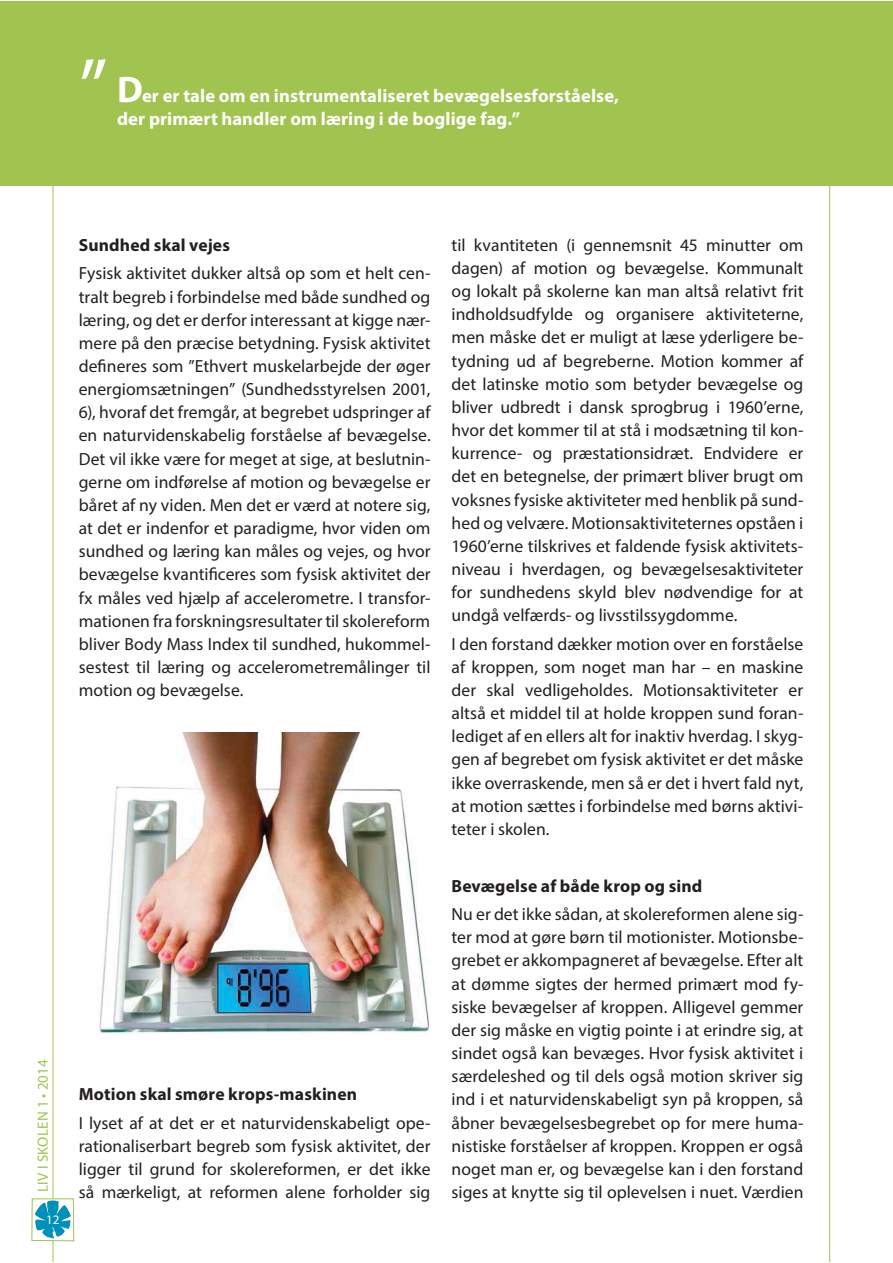
<style>
.page{position:relative;width:893px;height:1263px;background:#fff}
.page>*{position:absolute;margin:0;border:0;box-sizing:border-box;transform-origin:0 0}
.t1{font:700 18.45px/22.2px "Myriad Pro";letter-spacing:.005em;color:#fff}
.t2{font:17.55px/23.1px "Myriad Pro";color:#231f20;text-align:justify}
.t3{font:14.85px "Myriad Pro";letter-spacing:.02em;color:#a1c34f}
.t4{font:12.9px "Myriad Pro";color:#fff}
.s1{font-weight:400;font-size:81.45px}
.s2{font-size:37.05px}
.s3{font-weight:700}
</style>
<div class="page">
<hr style="left:829px;top:175px;width:1px;height:1086px;background:#a1c34f">
<hr style="left:53px;top:1px;width:1px;height:1260px;background:#a1c34f">
<svg style="left:31px;top:1198px;width:44px;height:44px"></svg>
<div style="left:0;top:1px;width:893px;height:185px;background:#a1c34f"></div>
<img style="left:98px;top:732px;width:332px;height:301px">
<p class="t1" style="left:117px;top:86px;width:503px;text-indent:-38px"><span class="s1">”</span> <span class="s2">D</span>er er tale om en instrumentaliseret bevægelsesforståelse, der primært handler om læring i de boglige fag.”</p>
<p class="t2" style="left:79px;top:232px;width:353px;line-height:28.3px"><span class="s3">Sundhed skal vejes<br></span>Fysisk aktivitet dukker altså op som et helt cen-</p>
<p class="t2" style="left:79px;top:286px;width:353px">tralt begreb i forbindelse med både sundhed og læring, og det er derfor interessant at kigge nær&shy;mere på den præcise betydning. Fysisk aktivitet defineres som ”Ethvert muskelarbejde der øger energiomsætningen” (Sundhedsstyrelsen 2001, 6), hvoraf det fremgår, at begrebet udspringer af en naturvidenskabelig forståelse af bevægelse.<br>Det vil ikke være for meget at sige, at beslutnin&shy;gerne om indførelse af motion og bevægelse er båret af ny viden. Men det er værd at notere sig, at det er indenfor et paradigme, hvor viden om sundhed og læring kan måles og vejes, og hvor bevægelse kvantificeres som fysisk aktivitet der fx måles ved hjælp af accelerometre. I transfor&shy;mationen fra forskningsresultater til skolereform bliver Body Mass Index til sundhed, hukommel&shy;sestest til læring og accelerometremålinger til motion og bevægelse.</p>
<p class="t3" style="left:37px;top:1192px;width:134px;rotate:-90deg">LIV I SKOLEN 1 • 2014</p>
<p class="t4" style="left:46px;top:1215px;width:15px">12</p>
<p class="t2" style="left:79px;top:1081px;width:353px;line-height:28.3px"><span class="s3">Motion skal smøre krops-maskinen<br></span>I lyset af at det er et naturvidenskabeligt ope-</p>
<p class="t2" style="left:79px;top:1135px;width:353px">rationaliserbart begreb som fysisk aktivitet, der ligger til grund for skolereformen, er det ikke så mærkeligt, at reformen alene forholder sig</p>
<p class="t2" style="left:452px;top:235px;width:353px">til kvantiteten (i gennemsnit 45 minutter om dagen) af motion og bevægelse. Kommunalt og lokalt på skolerne kan man altså relativt frit indholdsudfylde og organisere aktiviteterne, men måske det er muligt at læse yderligere be&shy;tydning ud af begreberne. Motion kommer af det latinske motio som betyder bevægelse og bliver udbredt i dansk sprogbrug i 1960’erne, hvor det kommer til at stå i modsætning til kon&shy;kurrence- og præstationsidræt. Endvidere er det en betegnelse, der primært bliver brugt om voksnes fysiske aktiviteter med henblik på sund&shy;hed og velvære. Motionsaktiviteternes opståen i 1960’erne tilskrives et faldende fysisk aktivitets&shy;niveau i hverdagen, og bevægelsesaktiviteter for sundhedens skyld blev nødvendige for at undgå velfærds- og livsstilssygdomme.</p>
<p class="t2" style="left:452px;top:633px;width:353px">I den forstand dækker motion over en forståelse af kroppen, som noget man har – en maskine der skal vedligeholdes. Motionsaktiviteter er altså et middel til at holde kroppen sund foran&shy;lediget af en ellers alt for inaktiv hverdag. I skyg&shy;gen af begrebet om fysisk aktivitet er det måske ikke overraskende, men så er det i hvert fald nyt, at motion sættes i forbindelse med børns aktivi&shy;teter i skolen.</p>
<p class="t2" style="left:452px;top:873px;width:353px;line-height:28.3px"><span class="s3">Bevægelse af både krop og sind<br></span>Nu er det ikke sådan, at skolereformen alene sig-</p>
<p class="t2" style="left:452px;top:927px;width:353px">ter mod at gøre børn til motionister. Motionsbe&shy;grebet er akkompagneret af bevægelse. Efter alt at dømme sigtes der hermed primært mod fy&shy;siske bevægelser af kroppen. Alligevel gemmer der sig måske en vigtig pointe i at erindre sig, at sindet også kan bevæges. Hvor fysisk aktivitet i særdeleshed og til dels også motion skriver sig ind i et naturvidenskabeligt syn på kroppen, så åbner bevægelsesbegrebet op for mere huma&shy;nistiske forståelser af kroppen. Kroppen er også noget man er, og bevægelse kan i den forstand siges at knytte sig til oplevelsen i nuet. Værdien</p>
</div>
